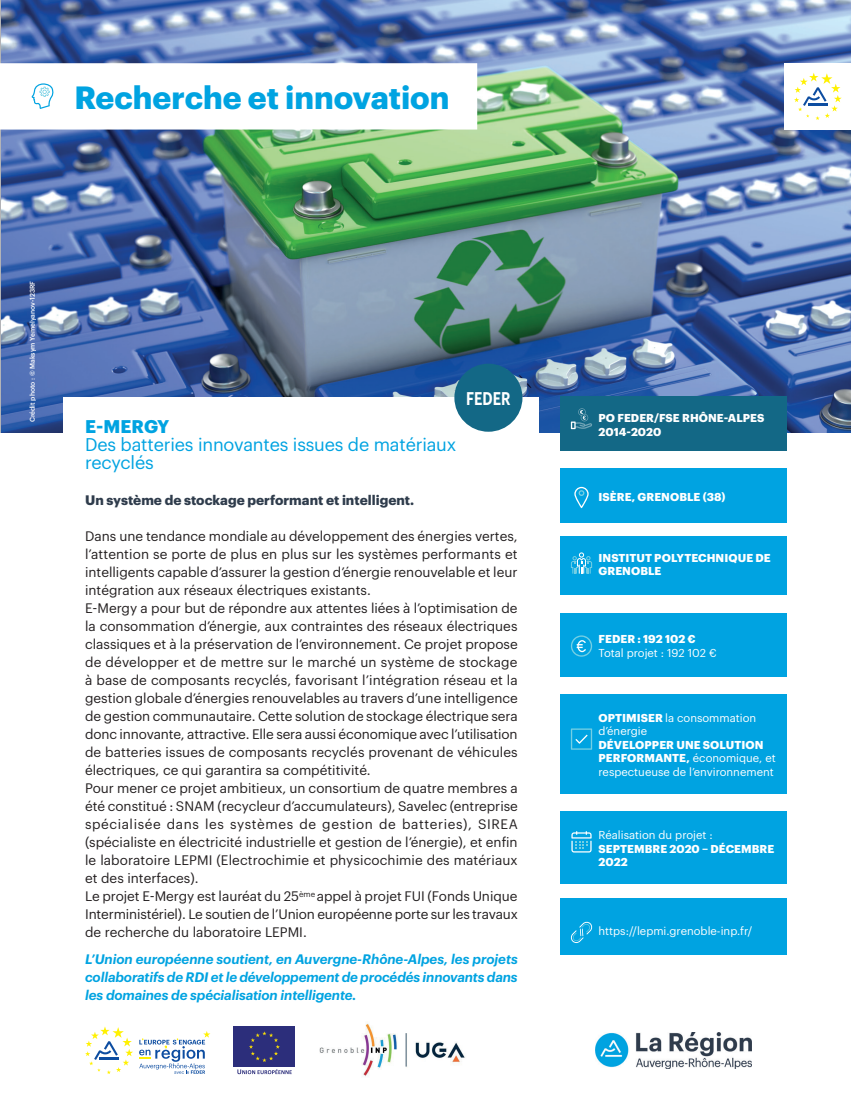
<style>
.page{position:relative;width:851px;height:1106px;background:#fff}
.page>*{position:absolute;margin:0;border:0;box-sizing:border-box;transform-origin:0 0}
.t1{font:700 31.5px "Graphik";color:#00a3e1}
.t2{font:18px/18px "Graphik";letter-spacing:-.01em;color:#00a3e1}
.t3{font:700 18px "Graphik";color:#00a3e1}
.t4{font:600 18px "Graphik";letter-spacing:.005em;color:#fff;scale:.78 1}
.t5{font:13.5px/18px "Graphik";color:#231f20}
.t6{font:italic 600 13.5px/18px "Graphik";letter-spacing:-.01em;color:#00a3e1;text-align:justify}
.t7{font:700 13.5px "Graphik";color:#2f3c4c}
.t8{font:11.25px/13.5px "Graphik";color:#fff}
.t9{font:700 11.25px/13.5px "Graphik";letter-spacing:.005em;color:#fff}
.t10{font:500 6.75px "Graphik";color:#fff}
.s1{font-weight:700}
</style>
<div class="page">
<img style="left:1px;top:0;width:849px;height:433px">
<div style="left:0;top:63px;width:477px;height:66px;background:#fff"></div>
<svg style="left:31px;top:83px;width:23px;height:26px"></svg>
<div style="left:64px;top:397px;width:475px;height:603px;background:#fff"></div>
<div style="left:560px;top:397px;width:227px;height:54px;background:#136886"></div>
<svg style="left:570px;top:408px;width:22px;height:21px"></svg>
<div style="left:560px;top:469px;width:227px;height:54px;background:#00a3e1"></div>
<svg style="left:574px;top:487px;width:14px;height:21px"></svg>
<div style="left:560px;top:536px;width:227px;height:59px;background:#00a3e1"></div>
<svg style="left:570px;top:552px;width:22px;height:21px"></svg>
<div style="left:560px;top:613px;width:227px;height:63px;background:#00a3e1"></div>
<svg style="left:570px;top:635px;width:22px;height:21px"></svg>
<div style="left:560px;top:694px;width:227px;height:99px;background:#00a3e1"></div>
<svg style="left:570px;top:728px;width:22px;height:21px"></svg>
<div style="left:560px;top:811px;width:227px;height:72px;background:#00a3e1"></div>
<svg style="left:571px;top:831px;width:20px;height:21px"></svg>
<div style="left:560px;top:898px;width:227px;height:57px;background:#00a3e1"></div>
<svg style="left:570px;top:921px;width:22px;height:22px"></svg>
<div style="left:454px;top:364px;width:68px;height:68px;background:#136886;border-radius:50%"></div>
<svg style="left:85px;top:1026px;width:48px;height:48px"></svg>
<svg style="left:139px;top:1031px;width:71px;height:42px"></svg>
<div style="left:234px;top:1026px;width:61px;height:41px;background:#2c2e7b"></div>
<svg style="left:249px;top:1031px;width:31px;height:31px"></svg>
<svg style="left:237px;top:1069px;width:55px;height:5px"></svg>
<img style="left:595px;top:1032px;width:156px;height:36px">
<img style="left:319px;top:1022px;width:146px;height:55px">
<div style="left:784px;top:63px;width:66px;height:66px;background:#fff"></div>
<svg style="left:794px;top:73px;width:47px;height:47px"></svg>
<h1 class="t1" style="left:74px;top:73px;width:376px">Recherche et innovation</h1>
<p class="t10" style="left:27px;top:422px;width:143px;rotate:-90deg">Crédit photo : © Maksym Yemelyanov-123RF</p>
<h2 class="t4" style="left:466px;top:385px;width:59px">FEDER</h2>
<h2 class="t3" style="left:85px;top:412px;width:86px">E-MERGY</h2>
<h2 class="t2" style="left:85px;top:434px;width:372px">Des batteries innovantes issues de matériaux recyclés</h2>
<p class="t7" style="left:85px;top:489px;width:330px">Un système de stockage performant et intelligent.</p>
<p class="t5" style="left:85px;top:526px;width:434px">Dans une tendance mondiale au développement des énergies vertes, l’attention se porte de plus en plus sur les systèmes performants et intelligents capable d’assurer la gestion d’énergie renouvelable et leur intégration aux réseaux électriques existants.<br>E-Mergy a pour but de répondre aux attentes liées à l’optimisation de la consommation d’énergie, aux contraintes des réseaux électriques classiques et à la préservation de l’environnement. Ce projet propose de développer et de mettre sur le marché un système de stockage à base de composants recyclés, favorisant l’intégration réseau et la gestion globale d’énergies renouvelables au travers d’une intelligence de gestion communautaire. Cette solution de stockage électrique sera donc innovante, attractive. Elle sera aussi économique avec l’utilisation de batteries issues de composants recyclés provenant de véhicules électriques, ce qui garantira sa compétitivité.<br>Pour mener ce projet ambitieux, un consortium de quatre membres a été constitué : SNAM (recycleur d’accumulateurs), Savelec (entreprise spécialisée dans les systèmes de gestion de batteries), SIREA (spécialiste en électricité industrielle et gestion de l’énergie), et enfin le laboratoire LEPMI (Electrochimie et physicochimie des matériaux et des interfaces).<br>Le projet E-Mergy est lauréat du 25<sup>ème</sup> appel à projet FUI (Fonds Unique Interministériel). Le soutien de l’Union européenne porte sur les travaux de recherche du laboratoire LEPMI.</p>
<p class="t6" style="left:85px;top:949px;width:434px">L’Union européenne soutient, en Auvergne-Rhône-Alpes, les projets collaboratifs de RDI et le développement de procédés innovants dans les domaines de spécialisation intelligente.</p>
<p class="t9" style="left:598px;top:410px;width:167px">PO FEDER/FSE RHÔNE-ALPES<br>2014-2020</p>
<p class="t9" style="left:598px;top:489px;width:128px">ISÈRE, GRENOBLE (38)</p>
<p class="t9" style="left:598px;top:550px;width:174px">INSTITUT POLYTECHNIQUE DE<br>GRENOBLE</p>
<p class="t9" style="left:598px;top:631px;width:99px">FEDER : 192 102 €</p>
<p class="t8" style="left:598px;top:645px;width:120px">Total projet : 192 102 €</p>
<p class="t8" style="left:598px;top:710px;width:159px"><span class="s1">OPTIMISER</span> la consommation d’énergie</p>
<p class="t8" style="left:598px;top:737px;width:179px"><span class="s1">DÉVELOPPER UNE SOLUTION<br>PERFORMANTE,</span> économique, et respectueuse de l’environnement</p>
<p class="t8" style="left:598px;top:827px;width:116px">Réalisation du projet :</p>
<p class="t9" style="left:598px;top:840px;width:177px">SEPTEMBRE 2020 – DÉCEMBRE<br>2022</p>
<p class="t8" style="left:598px;top:923px;width:155px">https://lepmi.grenoble-inp.fr/</p>
</div>
